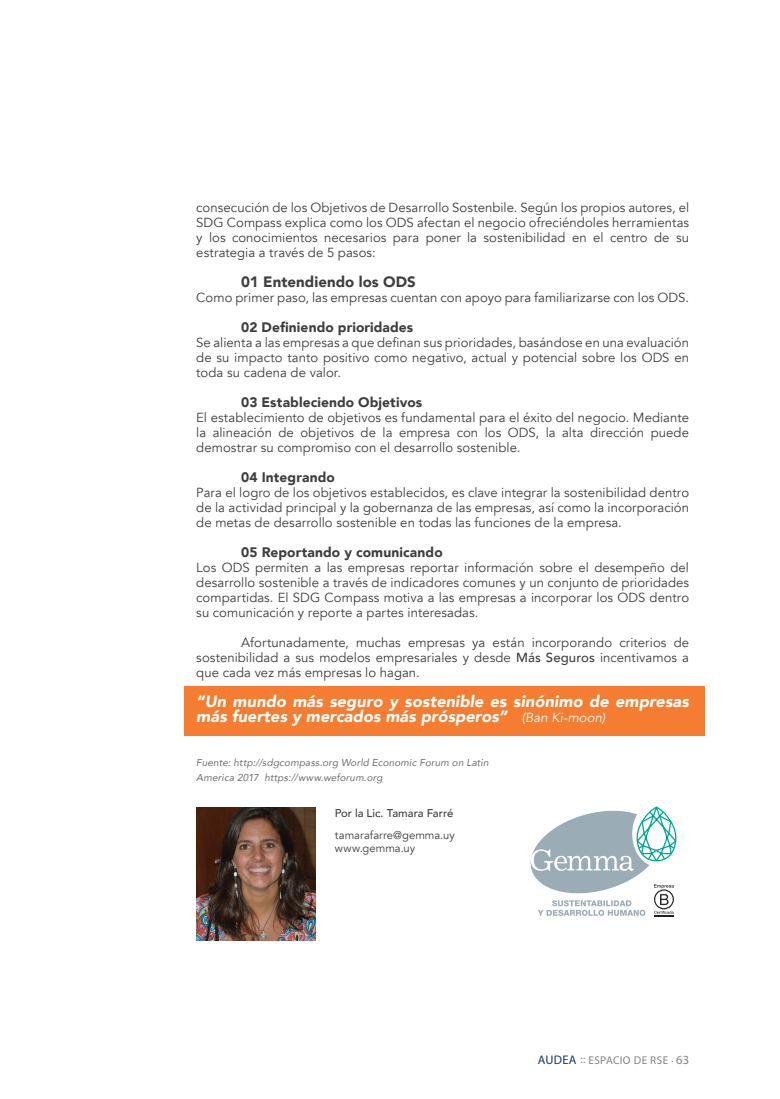
<style>
.page{position:relative;width:780px;height:1099px;background:#fff}
.page>*{position:absolute;margin:0;border:0;box-sizing:border-box;transform-origin:0 0}
.t1{font:italic 900 16.25px/15px "Avenir";letter-spacing:.005em;color:#fff}
.t2{font:900 15px "Avenir";color:#3e3e3f}
.t3{font:900 13.75px "Avenir";letter-spacing:.01em;color:#3e3e3f}
.t4{font:13.12px/15px "Avenir";letter-spacing:.005em;color:#3e3e3f;text-align:justify}
.t5{font:11.25px/12.5px "Avenir";letter-spacing:.005em;color:#3e3e3f}
.t6{font:11.25px "Myriad Pro";letter-spacing:.025em;color:#808285}
.t7{font:500 11.25px "Avenir";color:#3e3e3f}
.t8{font:italic 10px/15px "Avenir";letter-spacing:.015em;color:#6c6d70}
.s1{font-weight:500}
.s2{font-weight:400;font-size:13.12px}
.s3{font-size:12.5px;color:#193665}
.s4{font-size:12.5px}
</style>
<div class="page">
<div style="left:185px;top:686px;width:520px;height:49px;background:#f47d32"></div>
<img style="left:196px;top:807px;width:119px;height:133px">
<svg style="left:530px;top:806px;width:147px;height:110px"></svg>
<p class="t4" style="left:196px;top:200px;width:494px">consecución de los Objetivos de Desarrollo Sostenbile. Según los propios autores, el SDG Compass explica como los ODS afectan el negocio ofreciéndoles herramientas y los conocimientos necesarios para poner la sostenibilidad en el centro de su estrategia a través de 5 pasos:</p>
<p class="t2" style="left:241px;top:268px;width:176px">01 Entendiendo los ODS</p>
<p class="t4" style="left:196px;top:290px;width:494px">Como primer paso, las empresas cuentan con apoyo para familiarizarse con los ODS.</p>
<p class="t3" style="left:241px;top:315px;width:173px">02 Definiendo prioridades</p>
<p class="t4" style="left:196px;top:335px;width:494px">Se alienta a las empresas a que definan sus prioridades, basándose en una evaluación de su impacto tanto positivo como negativo, actual y potencial sobre los ODS en toda su cadena de valor.</p>
<p class="t3" style="left:241px;top:390px;width:182px">03 Estableciendo Objetivos</p>
<p class="t4" style="left:196px;top:410px;width:494px">El establecimiento de objetivos es fundamental para el éxito del negocio. Mediante la alineación de objetivos de la empresa con los ODS, la alta dirección puede demostrar su compromiso con el desarrollo sostenible.</p>
<p class="t3" style="left:241px;top:465px;width:95px">04 Integrando</p>
<p class="t4" style="left:196px;top:485px;width:494px">Para el logro de los objetivos establecidos, es clave integrar la sostenibilidad dentro de la actividad principal y la gobernanza de las empresas, así como la incorporación de metas de desarrollo sostenible en todas las funciones de la empresa.</p>
<p class="t3" style="left:241px;top:540px;width:203px">05 Reportando y comunicando</p>
<p class="t4" style="left:196px;top:560px;width:494px">Los ODS permiten a las empresas reportar información sobre el desempeño del desarrollo sostenible a través de indicadores comunes y un conjunto de prioridades compartidas. El SDG Compass motiva a las empresas a incorporar los ODS dentro su comunicación y reporte a partes interesadas.</p>
<p class="t4" style="left:196px;top:635px;width:494px;text-indent:45px">Afortunadamente, muchas empresas ya están incorporando criterios de sostenibilidad a sus modelos empresariales y desde <span class="s1">Más Seguros</span> incentivamos a que cada vez más empresas lo hagan.</p>
<p class="t1" style="left:196px;top:693px;width:494px">“Un mundo más seguro y sostenible es sinónimo de empresas más fuertes y mercados más prósperos” <span class="s2">(Ban Ki-moon)</span></p>
<p class="t8" style="left:196px;top:754px;width:294px">Fuente: http://sdgcompass.org World Economic Forum on Latin<br>America 2017 https://www.weforum.org</p>
<p class="t7" style="left:335px;top:803px;width:120px">Por la Lic. Tamara Farré</p>
<p class="t5" style="left:335px;top:829px;width:121px">tamarafarre@gemma.uy www.gemma.uy</p>
<p class="t6" style="left:538px;top:1053px;width:153px"><span class="s3">AUDEA</span> :: ESPACIO DE RSE . <span class="s4">63</span></p>
</div>
